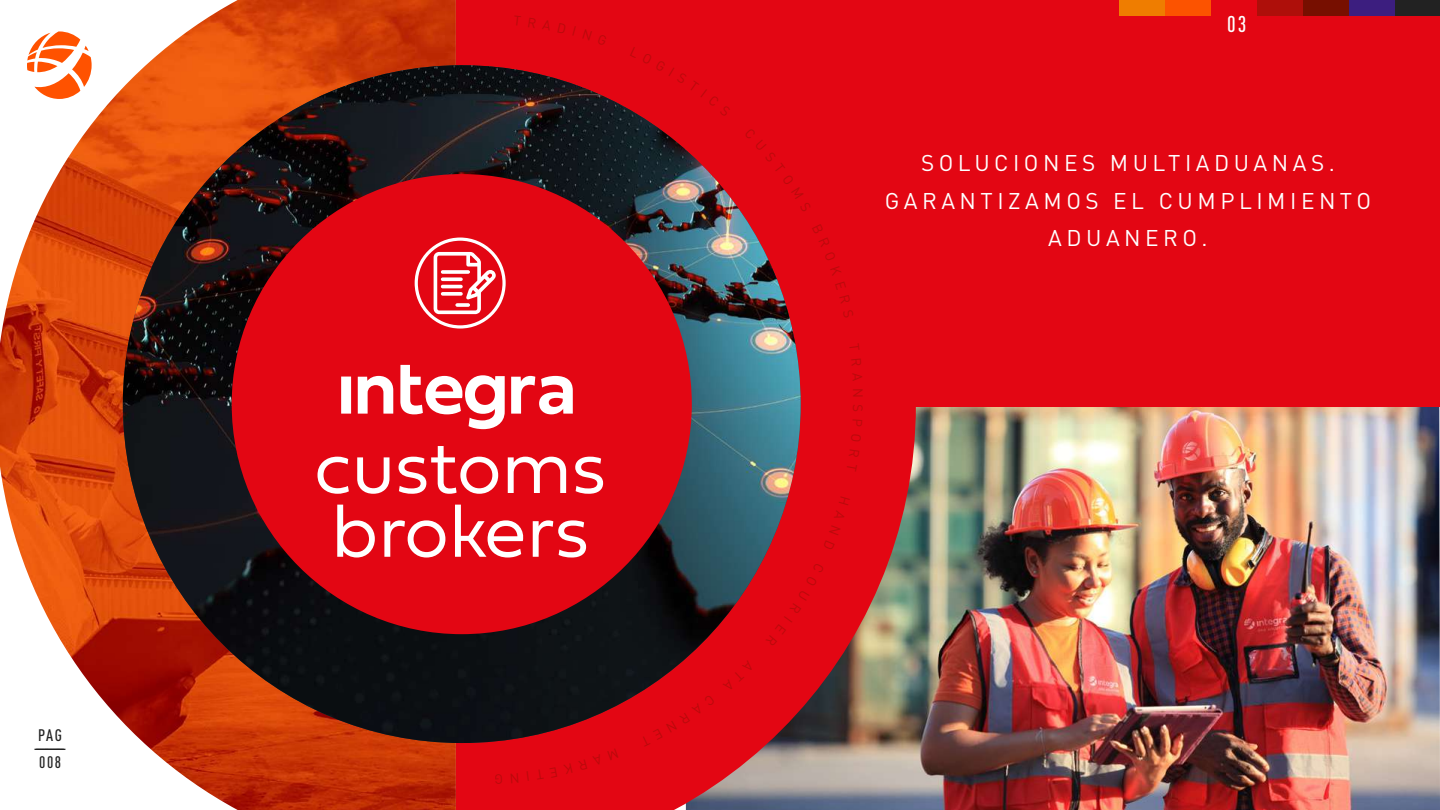
<style>
.page{position:relative;width:1440px;height:810px;background:#fff}
.page>*{position:absolute;margin:0;border:0;box-sizing:border-box;transform-origin:0 0}
.t1{font:300 75.9px/63.8px "Fieldwork Geo";color:#fff}
.t2{font:22.5px/37.5px "DIN Pro";letter-spacing:.2em;color:#fff;text-align:center}
.t3{font:500 condensed 22.5px "DIN Pro";color:#fff}
.t4{font:500 condensed 16.5px/13.5px "DIN Pro";letter-spacing:.1em;color:#222;text-align:center}
</style>
<div class="page">
<img style="left:916px;top:407px;width:524px;height:403px">
<div style="left:461px;top:0;width:979px;height:407px;background:#e30613"></div>
<img style="left:0;top:0;width:456px;height:810px">
<svg style="left:456px;top:0;width:460px;height:810px;fill:#e30613"></svg>
<img style="left:123px;top:65px;width:678px;height:678px">
<div style="left:232px;top:174px;width:460px;height:460px;background:#e30613;border-radius:50%"></div>
<div style="left:1119px;top:0;width:46px;height:16px;background:#ef7d00"></div>
<div style="left:1165px;top:0;width:46px;height:16px;background:#fc5300"></div>
<div style="left:1257px;top:0;width:46px;height:16px;background:#ae0f0a"></div>
<div style="left:1303px;top:0;width:46px;height:16px;background:#770f00"></div>
<div style="left:1349px;top:0;width:46px;height:16px;background:#3c1e7f"></div>
<div style="left:1395px;top:0;width:45px;height:16px;background:#222"></div>
<svg style="left:415px;top:238px;width:91px;height:91px"></svg>
<svg style="left:341px;top:365px;width:232px;height:64px"></svg>
<svg style="left:27px;top:31px;width:65px;height:68px"></svg>
<svg style="left:514px;top:16px;width:7px;height:10px"></svg>
<svg style="left:528px;top:18px;width:8px;height:10px"></svg>
<svg style="left:542px;top:20px;width:10px;height:11px"></svg>
<svg style="left:558px;top:23px;width:8px;height:11px"></svg>
<svg style="left:573px;top:27px;width:3px;height:9px"></svg>
<svg style="left:582px;top:29px;width:25px;height:17px"></svg>
<svg style="left:630px;top:47px;width:101px;height:69px"></svg>
<svg style="left:745px;top:128px;width:67px;height:84px"></svg>
<svg style="left:812px;top:224px;width:38px;height:80px"></svg>
<svg style="left:843px;top:310px;width:11px;height:8px"></svg>
<svg style="left:849px;top:343px;width:11px;height:8px"></svg>
<svg style="left:851px;top:358px;width:10px;height:8px"></svg>
<svg style="left:852px;top:373px;width:10px;height:8px"></svg>
<svg style="left:853px;top:389px;width:10px;height:7px"></svg>
<svg style="left:853px;top:404px;width:10px;height:7px"></svg>
<svg style="left:852px;top:419px;width:10px;height:8px"></svg>
<svg style="left:851px;top:434px;width:10px;height:8px"></svg>
<svg style="left:849px;top:449px;width:11px;height:8px"></svg>
<svg style="left:847px;top:463px;width:10px;height:8px"></svg>
<svg style="left:829px;top:496px;width:21px;height:39px"></svg>
<svg style="left:823px;top:541px;width:12px;height:9px"></svg>
<div style="left:766px;top:563px;width:58px;height:84px;background:#e30613"></div>
<svg style="left:723px;top:660px;width:32px;height:31px"></svg>
<div style="left:640px;top:695px;width:75px;height:52px;background:#e30613"></div>
<svg style="left:563px;top:749px;width:56px;height:25px"></svg>
<svg style="left:536px;top:769px;width:8px;height:11px"></svg>
<svg style="left:550px;top:767px;width:7px;height:10px"></svg>
<svg style="left:495px;top:774px;width:7px;height:10px"></svg>
<svg style="left:511px;top:773px;width:8px;height:10px"></svg>
<svg style="left:527px;top:772px;width:2px;height:9px"></svg>
<p class="t4" style="left:34px;top:727px;width:34px">PAG ------------------<br>008</p>
<h1 class="t1" style="left:314px;top:432px;width:294px">customs brokers</h1>
<p class="t3" style="left:1227px;top:7px;width:21px">03</p>
<p class="t2" style="left:885px;top:142px;width:488px">SOLUCIONES MULTIADUANAS.<br>GARANTIZAMOS EL CUMPLIMIENTO<br>ADUANERO.</p>
</div>
